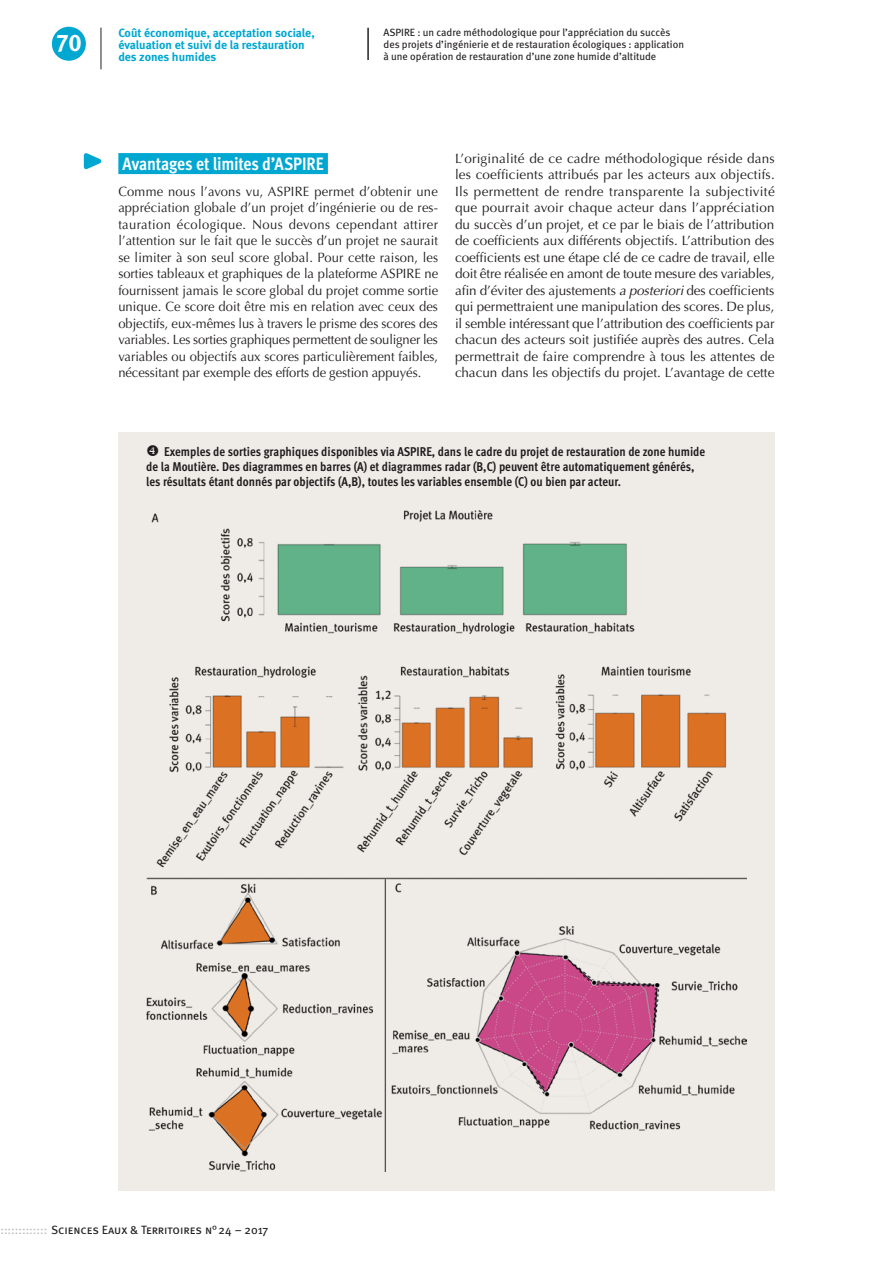
<style>
.page{position:relative;width:893px;height:1263px;background:#fff}
.page>*{position:absolute;margin:0;border:0;box-sizing:border-box;transform-origin:0 0}
.t1{font:24px "Meta Bold Caps Expert";color:#fff}
.t2{font:700 18px "Meta Cond OT";letter-spacing:-.01em;color:#fff}
.t3{font:13.5px/16.5px "Optima";letter-spacing:-.005em;color:#231f20;text-align:justify}
.t4{font:13.5px/16.5px "Optima";letter-spacing:-.005em;color:#231f20;text-align:justify;scale:.96 1}
.t5{font:700 12.75px/15px "Meta Cond OT";color:#231f20}
.t6{font:700 12px/12px "Meta";color:#00a7d1}
.t7{font:12px "Meta Book Caps";letter-spacing:-.005em;color:#231f20}
.t8{font:10.5px/12px "Meta Book LF";color:#231f20}
.s1{font-style:italic}
.s2{color:#bcbdc0}
</style>
<div class="page">
<svg style="left:83px;top:153px;width:19px;height:17px"></svg>
<hr style="left:368px;top:28px;width:1px;height:32px;background:#231f20">
<div style="left:118px;top:153px;width:210px;height:21px;background:#00a7d1"></div>
<div style="left:118px;top:432px;width:657px;height:759px;background:#efece8"></div>
<img style="left:147px;top:511px;width:600px;height:660px">
<div style="left:52px;top:27px;width:34px;height:34px;background:#00a7d1;border-radius:50%"></div>
<hr style="left:101px;top:28px;width:1px;height:41px;background:#231f20">
<h1 class="t1" style="left:56px;top:28px;width:27px">70</h1>
<p class="t6" style="left:118px;top:26px;width:198px">Coût économique, acceptation sociale, évaluation et suivi de la restauration des zones humides</p>
<p class="t8" style="left:384px;top:26px;width:302px">ASPIRE : un cadre méthodologique pour l’appréciation du succès des projets d’ingénierie et de restauration écologiques : application à une opération de restauration d’une zone humide d’altitude</p>
<h2 class="t2" style="left:123px;top:152px;width:202px">Avantages et limites d’ASPIRE</h2>
<p class="t4" style="left:118px;top:183px;width:335px">Comme nous l’avons vu, ASPIRE permet d’obtenir une appréciation globale d’un projet d’ingénierie ou de res&shy;tauration écologique. Nous devons cependant attirer l’attention sur le fait que le succès d’un projet ne saurait se limiter à son seul score global. Pour cette raison, les sorties tableaux et graphiques de la plateforme ASPIRE ne fournissent jamais le score global du projet comme sortie unique. Ce score doit être mis en relation avec ceux des objectifs, eux-mêmes lus à travers le prisme des scores des variables. Les sorties graphiques permettent de souligner les variables ou objectifs aux scores particulièrement faibles, nécessitant par exemple des efforts de gestion appuyés.</p>
<p class="t3" style="left:455px;top:150px;width:321px">L’originalité de ce cadre méthodologique réside dans les coefficients attribués par les acteurs aux objectifs.<br>Ils permettent de rendre transparente la subjectivité que pourrait avoir chaque acteur dans l’appréciation du succès d’un projet, et ce par le biais de l’attribution de coefficients aux différents objectifs. L’attribution des coefficients est une étape clé de ce cadre de travail, elle doit être réalisée en amont de toute mesure des variables, afin d’éviter des ajustements <span class="s1">a posteriori</span> des coefficients qui permettraient une manipulation des scores. De plus, il semble intéressant que l’attribution des coefficients par chacun des acteurs soit justifiée auprès des autres. Cela permettrait de faire comprendre à tous les attentes de chacun dans les objectifs du projet. L’avantage de cette</p>
<p class="t5" style="left:146px;top:444px;width:560px;text-indent:18px">Exemples de sorties graphiques disponibles via ASPIRE, dans le cadre du projet de restauration de zone humide de la Moutière. Des diagrammes en barres (A) et diagrammes radar (B,C) peuvent être automatiquement générés, les résultats étant donnés par objectifs (A,B), toutes les variables ensemble (C) ou bien par acteur.</p>
<p class="t7" style="left:0;top:1223px;width:269px"><span class="s2">:::::::::::::</span> Sciences Eaux &amp; Territoires n°24 – 2017</p>
</div>
